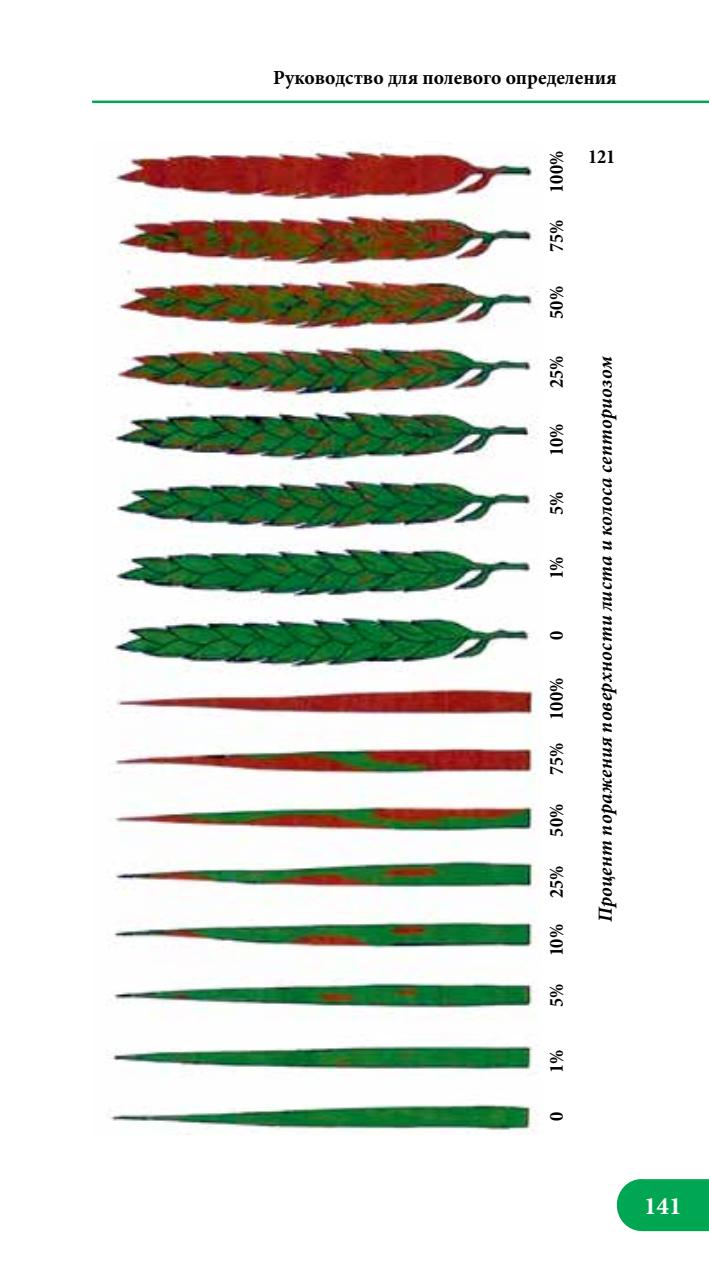
<style>
.page{position:relative;width:709px;height:1276px;background:#fff}
.page>*{position:absolute;margin:0;border:0;box-sizing:border-box;transform-origin:0 0}
.t1{font:700 25px "Minion Pro";color:#fff}
.t2{font:italic 700 20px "Minion Pro";letter-spacing:.02em;color:#000}
.t3{font:700 condensed 20px "Minion Pro";letter-spacing:-.005em;color:#000}
.t4{font:700 20px "Minion Pro";color:#000}
</style>
<div class="page">
<svg style="left:617px;top:1179px;width:92px;height:52px;background:#0eab5b"></svg>
<hr style="left:92px;top:101px;width:617px;height:2px;background:#00a651">
<img style="left:107px;top:143px;width:434px;height:991px">
<p class="t4" style="left:273px;top:63px;width:345px">Руководство для полевого определения</p>
<p class="t3" style="left:542px;top:193px;width:44px;rotate:-90deg">100%</p>
<p class="t3" style="left:542px;top:251px;width:34px;rotate:-90deg">75%</p>
<p class="t3" style="left:542px;top:319px;width:35px;rotate:-90deg">50%</p>
<p class="t3" style="left:542px;top:388px;width:34px;rotate:-90deg">25%</p>
<p class="t3" style="left:542px;top:456px;width:34px;rotate:-90deg">10%</p>
<p class="t3" style="left:542px;top:514px;width:25px;rotate:-90deg">5%</p>
<p class="t3" style="left:542px;top:579px;width:24px;rotate:-90deg">1%</p>
<p class="t3" style="left:542px;top:640px;width:11px;rotate:-90deg">0</p>
<p class="t3" style="left:542px;top:774px;width:99px;rotate:-90deg">75% 100%</p>
<p class="t3" style="left:542px;top:837px;width:35px;rotate:-90deg">50%</p>
<p class="t3" style="left:542px;top:898px;width:34px;rotate:-90deg">25%</p>
<p class="t3" style="left:542px;top:956px;width:34px;rotate:-90deg">10%</p>
<p class="t3" style="left:542px;top:1007px;width:25px;rotate:-90deg">5%</p>
<p class="t3" style="left:542px;top:1072px;width:24px;rotate:-90deg">1%</p>
<p class="t3" style="left:542px;top:1121px;width:11px;rotate:-90deg">0</p>
<p class="t3" style="left:588px;top:143px;width:29px">121</p>
<p class="t2" style="left:591px;top:921px;width:567px;rotate:-90deg">Процент поражения поверхности листа и колоса септориозом</p>
<p class="t1" style="left:644px;top:1188px;width:39px">141</p>
</div>
